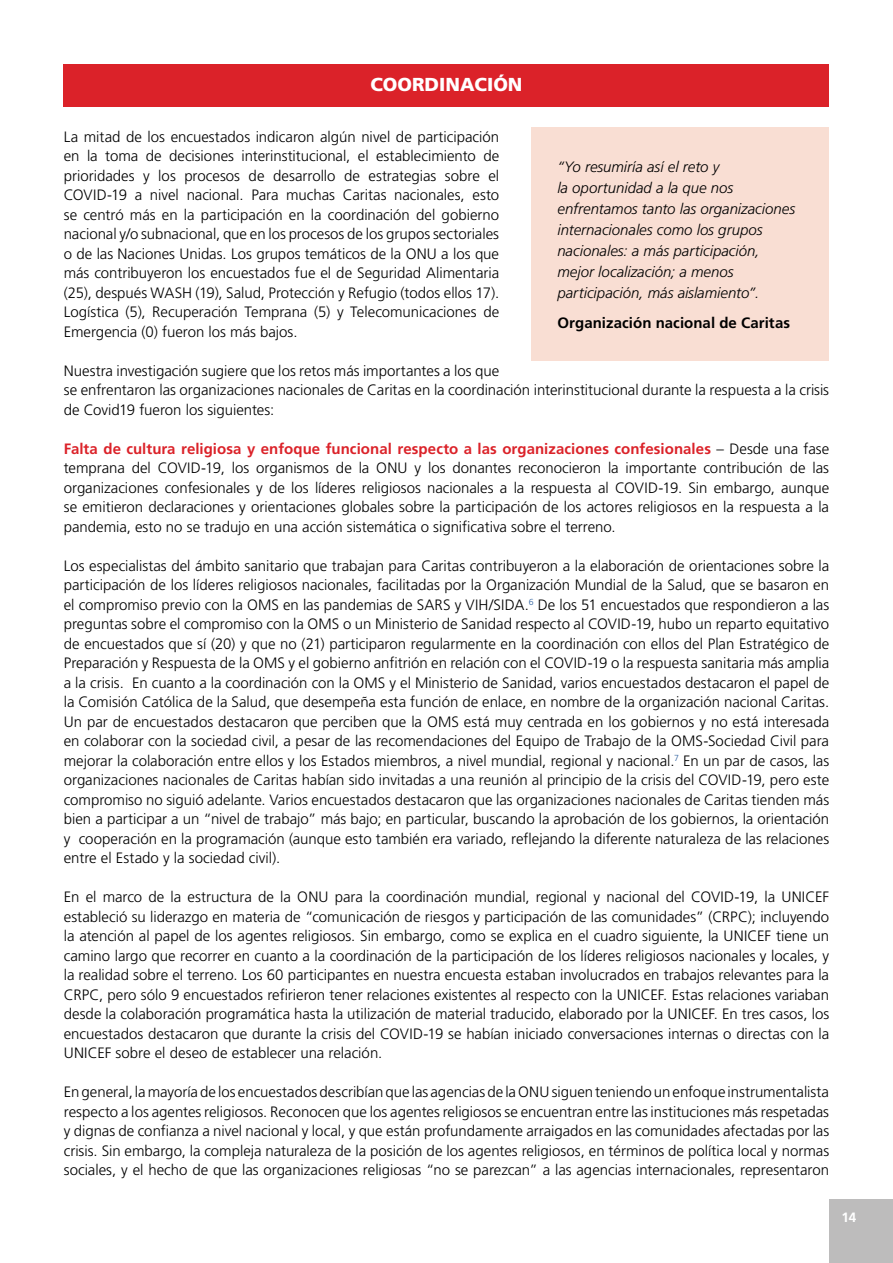
<style>
.page{position:relative;width:893px;height:1263px;background:#fff}
.page>*{position:absolute;margin:0;border:0;box-sizing:border-box;transform-origin:0 0}
.t1{font:18.75px "Frutiger LT 75 Blk";color:#fff}
.t2{font:15px/19.5px "Frutiger LT 45 Lt";color:#000;text-align:justify}
.t3{font:15px/21px "Frutiger LT 46 Lt It";color:#000}
.t4{font:15px "Frutiger LT 65 Bd";letter-spacing:.005em;color:#db2229}
.t5{font:15px "Frutiger LT 65 Bd";letter-spacing:.005em;color:#000}
.t6{font:13.5px "Frutiger LT 65 Bd";color:#fff}
.s1{font-family:"Frutiger LT 45 Lt";color:#000}
</style>
<div class="page">
<div style="left:64px;top:64px;width:765px;height:42px;background:#db2229"></div>
<div style="left:531px;top:127px;width:298px;height:234px;background:#f9ded3"></div>
<div style="left:829px;top:1199px;width:64px;height:64px;background:#bdbcbc"></div>
<p class="t1" style="left:370px;top:74px;width:154px">COORDINACIÓN</p>
<p class="t2" style="left:64px;top:127px;width:437px">La mitad de los encuestados indicaron algún nivel de participación en la toma de decisiones interinstitucional, el establecimiento de prioridades y los procesos de desarrollo de estrategias sobre el COVID-19 a nivel nacional. Para muchas Caritas nacionales, esto se centró más en la participación en la coordinación del gobierno nacional y/o subnacional, que en los procesos de los grupos sectoriales o de las Naciones Unidas. Los grupos temáticos de la ONU a los que más contribuyeron los encuestados fue el de Seguridad Alimentaria (25), después WASH (19), Salud, Protección y Refugio (todos ellos 17).<br>Logística (5), Recuperación Temprana (5) y Telecomunicaciones de Emergencia (0) fueron los más bajos.</p>
<p class="t2" style="left:64px;top:361px;width:767px;text-align:left">Nuestra investigación sugiere que los retos más importantes a los que<br>se enfrentaron las organizaciones nacionales de Caritas en la coordinación interinstitucional durante la respuesta a la crisis de Covid19 fueron los siguientes:</p>
<p class="t4" style="left:64px;top:440px;width:767px">Falta de cultura religiosa y enfoque funcional respecto a las organizaciones confesionales <span class="s1">– Desde una fase</span></p>
<p class="t2" style="left:64px;top:459px;width:767px">temprana del COVID-19, los organismos de la ONU y los donantes reconocieron la importante contribución de las organizaciones confesionales y de los líderes religiosos nacionales a la respuesta al COVID-19. Sin embargo, aunque se emitieron declaraciones y orientaciones globales sobre la participación de los actores religiosos en la respuesta a la pandemia, esto no se tradujo en una acción sistemática o significativa sobre el terreno.</p>
<p class="t2" style="left:64px;top:556px;width:767px">Los especialistas del ámbito sanitario que trabajan para Caritas contribuyeron a la elaboración de orientaciones sobre la participación de los líderes religiosos nacionales, facilitadas por la Organización Mundial de la Salud, que se basaron en el compromiso previo con la OMS en las pandemias de SARS y VIH/SIDA.<sup>6</sup> De los 51 encuestados que respondieron a las preguntas sobre el compromiso con la OMS o un Ministerio de Sanidad respecto al COVID-19, hubo un reparto equitativo de encuestados que sí (20) y que no (21) participaron regularmente en la coordinación con ellos del Plan Estratégico de Preparación y Respuesta de la OMS y el gobierno anfitrión en relación con el COVID-19 o la respuesta sanitaria más amplia a la crisis. En cuanto a la coordinación con la OMS y el Ministerio de Sanidad, varios encuestados destacaron el papel de la Comisión Católica de la Salud, que desempeña esta función de enlace, en nombre de la organización nacional Caritas.<br>Un par de encuestados destacaron que perciben que la OMS está muy centrada en los gobiernos y no está interesada en colaborar con la sociedad civil, a pesar de las recomendaciones del Equipo de Trabajo de la OMS-Sociedad Civil para mejorar la colaboración entre ellos y los Estados miembros, a nivel mundial, regional y nacional.<sup>7</sup> En un par de casos, las organizaciones nacionales de Caritas habían sido invitadas a una reunión al principio de la crisis del COVID-19, pero este compromiso no siguió adelante. Varios encuestados destacaron que las organizaciones nacionales de Caritas tienden más bien a participar a un “nivel de trabajo” más bajo; en particular, buscando la aprobación de los gobiernos, la orientación y cooperación en la programación (aunque esto también era variado, reflejando la diferente naturaleza de las relaciones entre el Estado y la sociedad civil).</p>
<p class="t2" style="left:64px;top:888px;width:767px">En el marco de la estructura de la ONU para la coordinación mundial, regional y nacional del COVID-19, la UNICEF estableció su liderazgo en materia de “comunicación de riesgos y participación de las comunidades” (CRPC); incluyendo la atención al papel de los agentes religiosos. Sin embargo, como se explica en el cuadro siguiente, la UNICEF tiene un camino largo que recorrer en cuanto a la coordinación de la participación de los líderes religiosos nacionales y locales, y la realidad sobre el terreno. Los 60 participantes en nuestra encuesta estaban involucrados en trabajos relevantes para la CRPC, pero sólo 9 encuestados refirieron tener relaciones existentes al respecto con la UNICEF. Estas relaciones variaban desde la colaboración programática hasta la utilización de material traducido, elaborado por la UNICEF. En tres casos, los encuestados destacaron que durante la crisis del COVID-19 se habían iniciado conversaciones internas o directas con la UNICEF sobre el deseo de establecer una relación.</p>
<p class="t2" style="left:64px;top:1083px;width:767px">En general, la mayoría de los encuestados describían que las agencias de la ONU siguen teniendo un enfoque instrumentalista respecto a los agentes religiosos. Reconocen que los agentes religiosos se encuentran entre las instituciones más respetadas y dignas de confianza a nivel nacional y local, y que están profundamente arraigados en las comunidades afectadas por las crisis. Sin embargo, la compleja naturaleza de la posición de los agentes religiosos, en términos de política local y normas sociales, y el hecho de que las organizaciones religiosas “no se parezcan” a las agencias internacionales, representaron</p>
<p class="t3" style="left:557px;top:157px;width:239px">“Yo resumiría así el reto y<br>la oportunidad a la que nos enfrentamos tanto las organizaciones internacionales como los grupos nacionales: a más participación, mejor localización; a menos participación, más aislamiento”.</p>
<p class="t5" style="left:557px;top:314px;width:234px">Organización nacional de Caritas</p>
<p class="t6" style="left:841px;top:1209px;width:16px">14</p>
</div>
